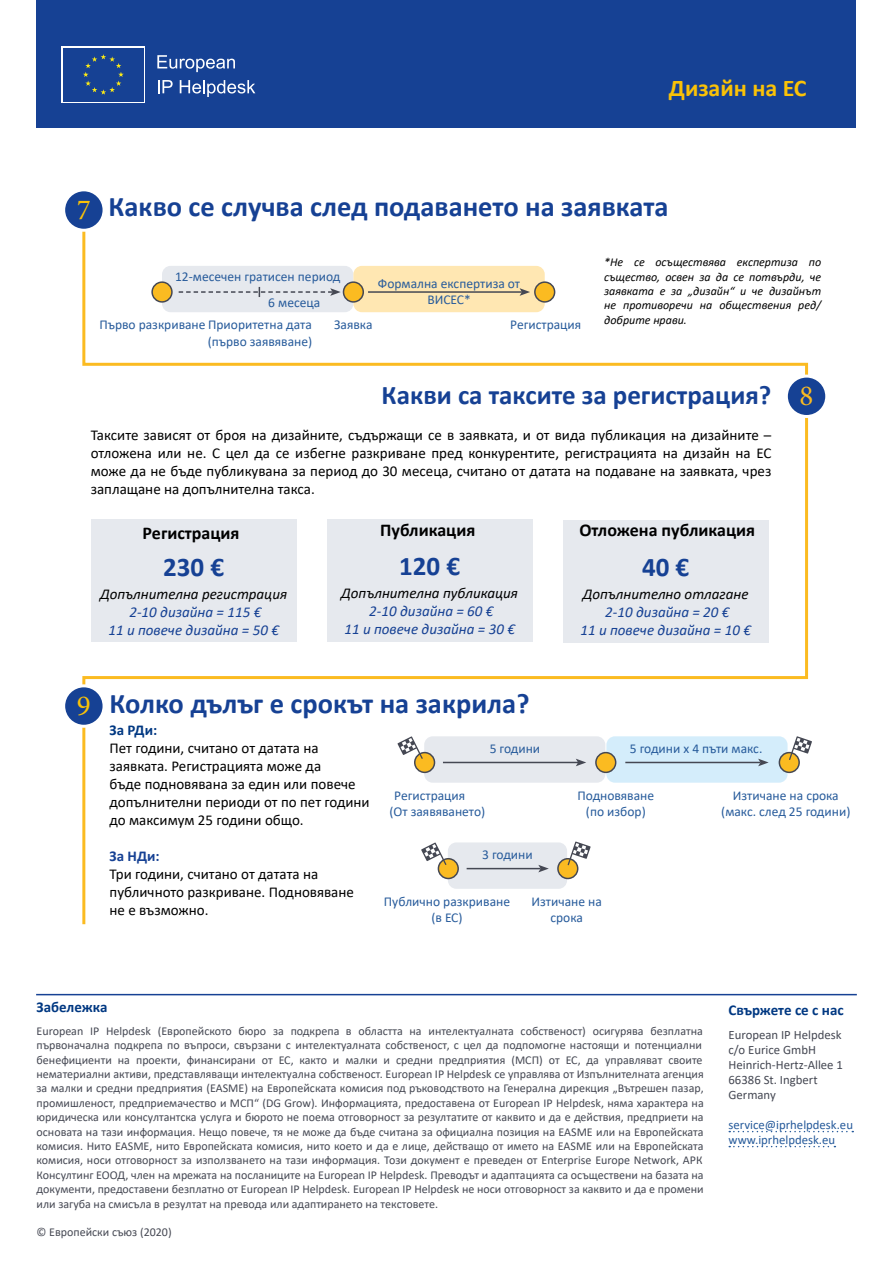
<style>
.page{position:relative;width:893px;height:1263px;background:#fff}
.page>*{position:absolute;margin:0;border:0;box-sizing:border-box;transform-origin:0 0}
.t1{font:29.1px "Minion Pro";color:#fbbb21}
.t2{font:29.1px "Minion Pro";color:#fac207}
.t3{font:700 28.5px "Calibri";color:#164194}
.t4{font:700 27px "Calibri";color:#164194}
.t5{font:700 24px "Calibri";color:#fac207}
.t6{font:700 18px "Calibri";color:#000}
.t7{font:15px/18px "Calibri";color:#000}
.t8{font:italic 15px/18px "Calibri";color:#164194;text-align:center}
.t9{font:italic 15px "Calibri";color:#000}
.t10{font:700 15px "Calibri";color:#003882}
.t11{font:700 15px "Calibri";color:#164194}
.t12{font:13.5px/16.2px "Calibri";color:#275b9b;text-align:center}
.t13{font:12.75px/15px "Calibri";color:#454853}
.t14{font:12.75px/15px "Calibri";color:#275b9b}
.t15{font:12px/14.4px "Calibri";color:#454853}
.t16{font:italic 12px/14.4px "Calibri";color:#000;text-align:justify}
.s1{font-family:"Minion Pro";font-weight:400;font-size:29.1px;color:#fac207}
</style>
<div class="page">
<hr style="left:36px;top:994px;width:821px;height:1px;background:#164194">
<svg style="left:82px;top:232px;width:727px;height:693px"></svg>
<div style="left:37px;top:0;width:819px;height:128px;background:#164194"></div>
<div style="left:64px;top:190px;width:40px;height:40px;background:#164194;border-radius:50%"></div>
<div style="left:62px;top:188px;width:44px;height:44px;border:3px solid #fff;border-radius:50%"></div>
<svg style="left:786px;top:376px;width:41px;height:40px"></svg>
<div style="left:785px;top:375px;width:43px;height:43px;border:3px solid #fff;border-radius:50%"></div>
<div style="left:799px;top:384px;width:16px;height:26px;background:#164194"></div>
<div style="left:64px;top:686px;width:40px;height:40px;background:#164194;border-radius:50%"></div>
<div style="left:62px;top:684px;width:44px;height:44px;border:3px solid #fff;border-radius:50%"></div>
<div style="left:91px;top:519px;width:206px;height:122px;background:#e6e9ee"></div>
<div style="left:327px;top:519px;width:206px;height:122px;background:#e6e9ee"></div>
<div style="left:563px;top:520px;width:206px;height:123px;background:#e6e9ee"></div>
<div style="left:162px;top:266px;width:191px;height:46px;background:#e6e9ee;border-radius:9px"></div>
<div style="left:353px;top:266px;width:192px;height:46px;background:#ffe7b2;border-radius:9px"></div>
<div style="left:343px;top:282px;width:20px;height:20px;background:#fbbb21;border-radius:50%"></div>
<div style="left:343px;top:281px;width:21px;height:22px;border:2px solid #454853;border-radius:50%"></div>
<div style="left:152px;top:282px;width:20px;height:20px;background:#fbbb21;border-radius:50%"></div>
<div style="left:151px;top:281px;width:22px;height:22px;border:2px solid #454853;border-radius:50%"></div>
<div style="left:535px;top:282px;width:20px;height:20px;background:#fbbb21;border-radius:50%"></div>
<div style="left:534px;top:281px;width:21px;height:22px;border:2px solid #454853;border-radius:50%"></div>
<svg style="left:179px;top:287px;width:162px;height:10px"></svg>
<div style="left:424px;top:736px;width:181px;height:47px;background:#e6e9ee;border-radius:9px"></div>
<div style="left:606px;top:736px;width:181px;height:47px;background:#d4edfb;border-radius:9px"></div>
<div style="left:596px;top:753px;width:20px;height:19px;background:#fbbb21;border-radius:50%"></div>
<div style="left:595px;top:752px;width:21px;height:21px;border:2px solid #454853;border-radius:50%"></div>
<div style="left:779px;top:753px;width:20px;height:19px;background:#fbbb21;border-radius:50%"></div>
<div style="left:779px;top:752px;width:21px;height:21px;border:2px solid #454853;border-radius:50%"></div>
<hr style="left:443px;top:762px;width:135px;height:1px;background:#454853">
<svg style="left:576px;top:759px;width:10px;height:7px"></svg>
<hr style="left:625px;top:762px;width:135px;height:1px;background:#454853">
<svg style="left:758px;top:759px;width:11px;height:7px"></svg>
<div style="left:415px;top:753px;width:19px;height:19px;background:#fbbb21;border-radius:50%"></div>
<div style="left:414px;top:752px;width:21px;height:21px;border:2px solid #454853;border-radius:50%"></div>
<svg style="left:398px;top:736px;width:25px;height:23px"></svg>
<div style="left:448px;top:842px;width:119px;height:47px;background:#e6e9ee;border-radius:9px"></div>
<hr style="left:467px;top:868px;width:74px;height:1px;background:#454853">
<svg style="left:538px;top:865px;width:11px;height:7px"></svg>
<div style="left:438px;top:859px;width:20px;height:19px;background:#fbbb21;border-radius:50%"></div>
<div style="left:438px;top:858px;width:21px;height:21px;border:2px solid #454853;border-radius:50%"></div>
<svg style="left:421px;top:842px;width:25px;height:23px"></svg>
<div style="left:558px;top:859px;width:20px;height:19px;background:#fbbb21;border-radius:50%"></div>
<div style="left:557px;top:858px;width:21px;height:21px;border:2px solid #454853;border-radius:50%"></div>
<svg style="left:789px;top:736px;width:23px;height:24px"></svg>
<svg style="left:568px;top:841px;width:23px;height:24px"></svg>
<hr style="left:368px;top:291px;width:154px;height:2px;background:#454853">
<svg style="left:520px;top:288px;width:10px;height:8px"></svg>
<svg style="left:729px;top:1131px;width:124px;height:1px"></svg>
<svg style="left:729px;top:1146px;width:106px;height:1px"></svg>
<svg style="left:61px;top:46px;width:84px;height:57px"></svg>
<div style="left:63px;top:48px;width:81px;height:53px;background:#164194"></div>
<svg style="left:83px;top:54px;width:41px;height:41px"></svg>
<svg style="left:157px;top:55px;width:78px;height:17px"></svg>
<svg style="left:158px;top:80px;width:15px;height:13px"></svg>
<svg style="left:180px;top:80px;width:75px;height:17px"></svg>
<h3 class="t5" style="left:669px;top:71px;width:139px">Дизайн на ЕС</h3>
<h2 class="t3" style="left:77px;top:186px;width:593px"><span class="s1">7</span> Какво се случва след подаването на заявката</h2>
<p class="t12" style="left:175px;top:268px;width:167px">12-месечен гратисен период</p>
<p class="t12" style="left:268px;top:295px;width:53px">6 месеца</p>
<p class="t12" style="left:378px;top:275px;width:144px">Формална експертиза от<br>ВИСЕС*</p>
<p class="t12" style="left:99px;top:316px;width:214px;text-align:right">Първо разкриване Приоритетна дата (първо заявяване)</p>
<p class="t12" style="left:334px;top:316px;width:40px">Заявка</p>
<p class="t12" style="left:510px;top:316px;width:72px">Регистрация</p>
<p class="t16" style="left:604px;top:254px;width:218px">*Не се осъществява експертиза по същество, освен за да се потвърди, че заявката е за „дизайн“ и че дизайнът не противоречи на обществения ред/ добрите нрави.</p>
<h3 class="t4" style="left:382px;top:375px;width:391px">Какви са таксите за регистрация?</h3>
<p class="t7" style="left:91px;top:425px;width:682px;text-align:justify">Таксите зависят от броя на дизайните, съдържащи се в заявката, и от вида публикация на дизайните – отложена или не. С цел да се избегне разкриване пред конкурентите, регистрацията на дизайн на ЕС може да не бъде публикувана за период до 30 месеца, считано от датата на подаване на заявката, чрез заплащане на допълнителна такса.</p>
<h3 class="t6" style="left:143px;top:520px;width:99px">Регистрация</h3>
<h3 class="t6" style="left:380px;top:517px;width:97px">Публикация</h3>
<h3 class="t6" style="left:579px;top:517px;width:177px">Отложена публикация</h3>
<h3 class="t4" style="left:163px;top:548px;width:62px">230 €</h3>
<p class="t9" style="left:100px;top:584px;width:188px">Допълнителна регистрация</p>
<p class="t8" style="left:108px;top:602px;width:172px">2-10 дизайна = 115 €<br>11 и повече дизайна = 50 €</p>
<h3 class="t4" style="left:399px;top:546px;width:62px">120 €</h3>
<p class="t9" style="left:341px;top:583px;width:178px">Допълнителна публикация</p>
<p class="t8" style="left:344px;top:601px;width:172px">2-10 дизайна = 60 €<br>11 и повече дизайна = 30 €</p>
<h3 class="t4" style="left:642px;top:548px;width:49px">40 €</h3>
<p class="t9" style="left:583px;top:584px;width:167px">Допълнително отлагане</p>
<p class="t8" style="left:580px;top:602px;width:172px">2-10 дизайна = 20 €<br>11 и повече дизайна = 10 €</p>
<h1 class="t2" style="left:77px;top:686px;width:15px">9</h1>
<h2 class="t3" style="left:110px;top:683px;width:421px">Колко дълъг е срокът на закрила?</h2>
<h1 class="t1" style="left:799px;top:377px;width:15px">8</h1>
<p class="t10" style="left:110px;top:719px;width:49px">За РДи:</p>
<p class="t7" style="left:110px;top:738px;width:262px">Пет години, считано от датата на заявката. Регистрацията може да<br>бъде подновявана за един или повече допълнителни периоди от по пет години до максимум 25 години общо.</p>
<p class="t11" style="left:110px;top:845px;width:52px">За НДи:</p>
<p class="t7" style="left:110px;top:864px;width:246px">Три години, считано от датата на публичното разкриване. Подновяване не е възможно.</p>
<p class="t12" style="left:490px;top:740px;width:52px">5 години</p>
<p class="t12" style="left:630px;top:740px;width:134px">5 години x 4 пъти макс.</p>
<p class="t12" style="left:389px;top:787px;width:97px;text-align:left;text-indent:5px">Регистрация (От заявяването)</p>
<p class="t12" style="left:577px;top:787px;width:78px">Подновяване (по избор)</p>
<p class="t12" style="left:721px;top:787px;width:131px">Изтичане на срока (макс. след 25 години)</p>
<p class="t12" style="left:482px;top:846px;width:52px">3 години</p>
<p class="t12" style="left:384px;top:893px;width:128px">Публично разкриване (в ЕС)</p>
<p class="t12" style="left:532px;top:893px;width:72px">Изтичане на срока</p>
<p class="t10" style="left:37px;top:996px;width:72px">Забележка</p>
<p class="t15" style="left:37px;top:1023px;width:669px">European IP Helpdesk (Европейското бюро за подкрепа в областта на интелектуалната собственост) осигурява безплатна първоначална подкрепа по въпроси, свързани с интелектуалната собственост, с цел да подпомогне настоящи и потенциални бенефициенти на проекти, финансирани от ЕС, както и малки и средни предприятия (МСП) от ЕС, да управляват своите нематериални активи, представляващи интелектуална собственост. European IP Helpdesk се управлява от Изпълнителната агенция за малки и средни предприятия (EASME) на Европейската комисия под ръководството на Генерална дирекция „Вътрешен пазар, промишленост, предприемачество и МСП“ (DG Grow). Информацията, предоставена от European IP Helpdesk, няма характера на юридическа или консултантска услуга и бюрото не поема отговорност за резултатите от каквито и да е действия, предприети на основата на тази информация. Нещо повече, тя не може да бъде считана за официална позиция на EASME или на Европейската комисия. Нито EASME, нито Европейската комисия, нито което и да е лице, действащо от името на EASME или на Европейската комисия, носи отговорност за използването на тази информация. Този документ е преведен от Enterprise Europe Network, АРК Консултинг ЕООД, член на мрежата на посланиците на European IP Helpdesk. Преводът и адаптацията са осъществени на базата на документи, предоставени безплатно от European IP Helpdesk. European IP Helpdesk не носи отговорност за каквито и да е промени или загуба на смисъла в резултат на превода или адаптирането на текстовете.</p>
<p class="t15" style="left:37px;top:1225px;width:137px">© Европейски съюз (2020)</p>
<p class="t10" style="left:728px;top:999px;width:117px">Свържете се с нас</p>
<p class="t13" style="left:728px;top:1026px;width:116px">European IP Helpdesk c/o Eurice GmbH<br>Heinrich-Hertz-Allee 1<br>66386 St. Ingbert<br>Germany</p>
<p class="t14" style="left:728px;top:1116px;width:126px">service@iprhelpdesk.eu www.iprhelpdesk.eu</p>
</div>
